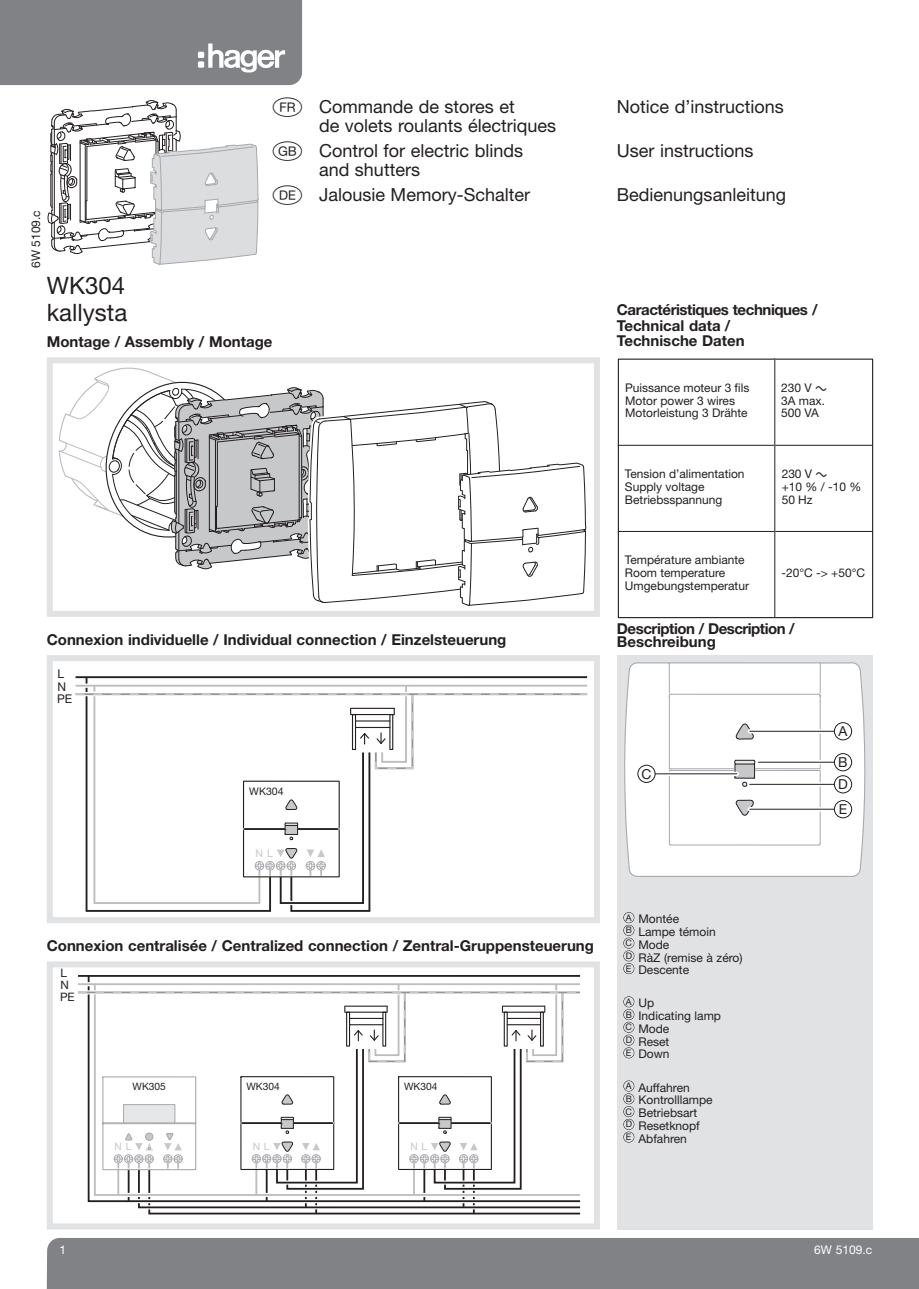
<style>
.page{position:relative;width:919px;height:1289px;background:#fff}
.page>*{position:absolute;margin:0;border:0;box-sizing:border-box;transform-origin:0 0}
.t1{font:24px/27px "Helvetica Neue LT Com";color:#231f20}
.t2{font:18px/18.8px "Helvetica Neue LT Com";color:#231f20}
.t3{font:700 15px "Helvetica Neue LT Com";color:#231f20}
.t4{font:700 15px/15.8px "Helvetica Neue LT Com";letter-spacing:-.03em;color:#231f20}
.t5{font:13.8px "Helvetica Neue LT Com";color:#231f20}
.t6{font:12px/12.8px "Helvetica Neue LT Com";color:#231f20}
.t7{font:12px "Helvetica Neue LT Com";color:#fff}
.t8{font:11.7px/11.4px "Helvetica Neue LT Com";color:#231f20}
.t9{font:10.5px "Helvetica Neue LT Com";color:#231f20}
.t10{font:10.5px "Helvetica Neue LT Com";color:#c7c8ca}
.t11{font:10.2px "Helvetica Neue LT Com";color:#231f20}
.t12{font:10.2px "Helvetica Neue";color:#c7c8ca}
.t13{font:9px/12.8px "Helvetica Neue LT Com";color:#231f20;text-align:justify}
.s1{font-family:"Hager";font-size:19.5px}
.s2{font-family:"Helvetica Neue LT Com"}
.s3{font-family:"Technical LH Pi Two"}
</style>
<div class="page">
<div style="left:47px;top:1238px;width:871px;height:50px;background:#808285"></div>
<div style="left:0;top:0;width:302px;height:85px;background:#808285"></div>
<div style="left:198px;top:61px;width:6px;height:7px;background:#fff;border-radius:2px"></div>
<svg style="left:48px;top:100px;width:211px;height:165px"></svg>
<div style="left:617px;top:655px;width:255px;height:574px;background:#e1e2e4"></div>
<div style="left:617px;top:358px;width:256px;height:260px;border:1px solid #231f20"></div>
<hr style="left:618px;top:445px;width:254px;height:1px;background:#231f20">
<hr style="left:618px;top:531px;width:254px;height:1px;background:#231f20">
<hr style="left:774px;top:358px;width:1px;height:259px;background:#231f20">
<svg style="left:78px;top:975px;width:503px;height:240px"></svg>
<div style="left:47px;top:961px;width:553px;height:268px;border:6px solid #e1e2e4"></div>
<svg style="left:59px;top:367px;width:527px;height:239px"></svg>
<div style="left:47px;top:357px;width:553px;height:260px;border:6px solid #e1e2e4"></div>
<hr style="left:76px;top:676px;width:511px;height:2px;background:#231f20">
<svg style="left:76px;top:678px;width:511px;height:234px"></svg>
<div style="left:47px;top:655px;width:553px;height:268px;border:6px solid #e1e2e4"></div>
<svg style="left:624px;top:662px;width:241px;height:215px;background:#f9fafa"></svg>
<svg style="left:667px;top:662px;width:153px;height:183px;background:#f9f9f9"></svg>
<div style="left:832px;top:773px;width:21px;height:22px;border:4px solid #fff;border-radius:50%"></div>
<svg style="left:749px;top:782px;width:85px;height:4px"></svg>
<div style="left:834px;top:775px;width:17px;height:18px;background:#fff;border-radius:50%"></div>
<div style="left:834px;top:775px;width:17px;height:18px;border:1px solid #231f20;border-radius:50%"></div>
<hr style="left:749px;top:784px;width:85px;height:1px;background:#231f20">
<div style="left:832px;top:720px;width:21px;height:22px;border:4px solid #fff;border-radius:50%"></div>
<svg style="left:749px;top:729px;width:85px;height:4px"></svg>
<div style="left:834px;top:722px;width:17px;height:18px;background:#fff;border-radius:50%"></div>
<div style="left:834px;top:722px;width:17px;height:18px;border:1px solid #231f20;border-radius:50%"></div>
<hr style="left:749px;top:731px;width:85px;height:1px;background:#231f20">
<div style="left:832px;top:751px;width:21px;height:22px;border:4px solid #fff;border-radius:50%"></div>
<svg style="left:758px;top:760px;width:76px;height:4px"></svg>
<div style="left:834px;top:753px;width:17px;height:17px;background:#fff;border-radius:50%"></div>
<div style="left:834px;top:753px;width:17px;height:18px;border:1px solid #231f20;border-radius:50%"></div>
<hr style="left:758px;top:762px;width:76px;height:1px;background:#231f20">
<div style="left:832px;top:798px;width:21px;height:22px;border:4px solid #fff;border-radius:50%"></div>
<svg style="left:749px;top:807px;width:85px;height:4px"></svg>
<div style="left:834px;top:800px;width:17px;height:17px;background:#fff;border-radius:50%"></div>
<div style="left:834px;top:800px;width:17px;height:18px;border:1px solid #231f20;border-radius:50%"></div>
<hr style="left:749px;top:809px;width:85px;height:1px;background:#231f20">
<div style="left:635px;top:763px;width:22px;height:21px;border:4px solid #fff;border-radius:50%"></div>
<svg style="left:655px;top:771px;width:81px;height:5px"></svg>
<div style="left:637px;top:765px;width:18px;height:17px;background:#fff;border-radius:50%"></div>
<div style="left:637px;top:765px;width:18px;height:17px;border:1px solid #231f20;border-radius:50%"></div>
<hr style="left:655px;top:773px;width:81px;height:1px;background:#231f20">
<div style="left:623px;top:912px;width:11px;height:11px;border:1px solid #231f20;border-radius:50%"></div>
<div style="left:623px;top:924px;width:11px;height:11px;border:1px solid #231f20;border-radius:50%"></div>
<div style="left:623px;top:937px;width:11px;height:11px;border:1px solid #231f20;border-radius:50%"></div>
<div style="left:623px;top:963px;width:11px;height:11px;border:1px solid #231f20;border-radius:50%"></div>
<div style="left:623px;top:950px;width:11px;height:11px;border:1px solid #231f20;border-radius:50%"></div>
<div style="left:623px;top:996px;width:11px;height:11px;border:1px solid #231f20;border-radius:50%"></div>
<div style="left:623px;top:1009px;width:11px;height:11px;border:1px solid #231f20;border-radius:50%"></div>
<div style="left:623px;top:1021px;width:11px;height:11px;border:1px solid #231f20;border-radius:50%"></div>
<div style="left:623px;top:1047px;width:11px;height:11px;border:1px solid #231f20;border-radius:50%"></div>
<div style="left:623px;top:1034px;width:11px;height:11px;border:1px solid #231f20;border-radius:50%"></div>
<div style="left:623px;top:1080px;width:11px;height:11px;border:1px solid #231f20;border-radius:50%"></div>
<div style="left:623px;top:1093px;width:11px;height:11px;border:1px solid #231f20;border-radius:50%"></div>
<div style="left:623px;top:1106px;width:11px;height:11px;border:1px solid #231f20;border-radius:50%"></div>
<div style="left:623px;top:1131px;width:11px;height:11px;border:1px solid #231f20;border-radius:50%"></div>
<div style="left:623px;top:1118px;width:11px;height:11px;border:1px solid #231f20;border-radius:50%"></div>
<p class="t6" style="left:31px;top:268px;width:59px;rotate:-90deg">6W 5109.c</p>
<h2 class="t2" style="left:319px;top:99px;width:238px;text-indent:-49px"><span class="s1">¢</span> Commande de stores et<br>de volets roulants électriques</h2>
<h2 class="t2" style="left:617px;top:99px;width:168px">Notice d’instructions</h2>
<h2 class="t2" style="left:319px;top:143px;width:205px;text-indent:-49px"><span class="s1">§</span> Control for electric blinds and shutters</h2>
<h2 class="t2" style="left:617px;top:143px;width:138px">User instructions</h2>
<h2 class="t2" style="left:270px;top:187px;width:261px"><span class="s1">£</span> Jalousie Memory-Schalter</h2>
<h2 class="t2" style="left:617px;top:187px;width:171px">Bedienungsanleitung</h2>
<h1 class="t1" style="left:47px;top:274px;width:82px">WK304 kallysta</h1>
<p class="t3" style="left:47px;top:336px;width:227px">Montage / Assembly / Montage</p>
<p class="t3" style="left:47px;top:634px;width:461px">Connexion individuelle / Individual connection / Einzelsteuerung</p>
<p class="t6" style="left:57px;top:668px;width:8px">L</p>
<p class="t6" style="left:57px;top:682px;width:17px;line-height:11.9px">N<br>PE</p>
<p class="t9" style="left:249px;top:787px;width:36px">WK304</p>
<p class="t10" style="left:255px;top:849px;width:19px">N L</p>
<p class="t3" style="left:47px;top:940px;width:548px">Connexion centralisée / Centralized connection / Zentral-Gruppensteuerung</p>
<p class="t8" style="left:60px;top:967px;width:8px">L</p>
<p class="t8" style="left:60px;top:980px;width:16px">N<br>PE</p>
<p class="t11" style="left:133px;top:1082px;width:35px">WK305</p>
<p class="t11" style="left:404px;top:1082px;width:35px">WK304</p>
<p class="t11" style="left:246px;top:1082px;width:35px">WK304</p>
<p class="t12" style="left:115px;top:1143px;width:18px">N L</p>
<p class="t12" style="left:253px;top:1142px;width:18px">N <span class="s2">L</span></p>
<p class="t12" style="left:410px;top:1142px;width:18px">N <span class="s2">L</span></p>
<p class="t4" style="left:617px;top:303px;width:202px">Caractéristiques techniques /<br>Technical data /<br>Technische Daten</p>
<p class="t6" style="left:625px;top:382px;width:126px">Puissance moteur 3 fils<br>Motor power 3 wires<br>Motorleistung 3 Drähte</p>
<p class="t6" style="left:781px;top:382px;width:47px">230 V <span class="s3">-<br></span>3A max.<br>500 VA</p>
<p class="t6" style="left:625px;top:469px;width:121px">Tension d’alimentation<br>Supply voltage<br>Betriebsspannung</p>
<p class="t6" style="left:625px;top:555px;width:125px">Température ambiante<br>Room temperature<br>Umgebungstemperatur</p>
<p class="t6" style="left:781px;top:469px;width:81px">230 V <span class="s3">-<br></span>+10 % / -10 %<br>50 Hz</p>
<p class="t6" style="left:781px;top:567px;width:85px">-20°C -&gt; +50°C</p>
<p class="t4" style="left:617px;top:623px;width:179px;line-height:13.5px">Description / Description /<br>Beschreibung</p>
<p class="t5" style="left:641px;top:768px;width:11px">C</p>
<p class="t13" style="left:625px;top:912px;width:8px">A B C</p>
<p class="t13" style="left:626px;top:963px;width:7px">E</p>
<p class="t6" style="left:638px;top:914px;width:106px">Montée<br>Lampe témoin<br>Mode<br>RàZ (remise à zéro)<br>Descente</p>
<p class="t6" style="left:638px;top:998px;width:84px">Up<br>Indicating lamp<br>Mode<br>Reset<br>Down</p>
<p class="t6" style="left:638px;top:1082px;width:76px">Auffahren<br>Kontrolllampe<br>Betriebsart<br>Resetknopf<br>Abfahren</p>
<p class="t13" style="left:626px;top:950px;width:8px">D</p>
<p class="t13" style="left:625px;top:996px;width:8px">A B C</p>
<p class="t13" style="left:626px;top:1047px;width:7px">E</p>
<p class="t13" style="left:626px;top:1034px;width:8px">D</p>
<p class="t13" style="left:625px;top:1080px;width:8px">A B C</p>
<p class="t13" style="left:626px;top:1131px;width:7px">E</p>
<p class="t13" style="left:626px;top:1118px;width:8px">D</p>
<p class="t5" style="left:838px;top:726px;width:10px">A</p>
<p class="t5" style="left:838px;top:757px;width:11px">B</p>
<p class="t5" style="left:838px;top:804px;width:10px">E</p>
<p class="t5" style="left:838px;top:779px;width:11px">D</p>
<p class="t7" style="left:60px;top:1245px;width:8px">1</p>
<p class="t7" style="left:814px;top:1245px;width:59px">6W 5109.c</p>
</div>
